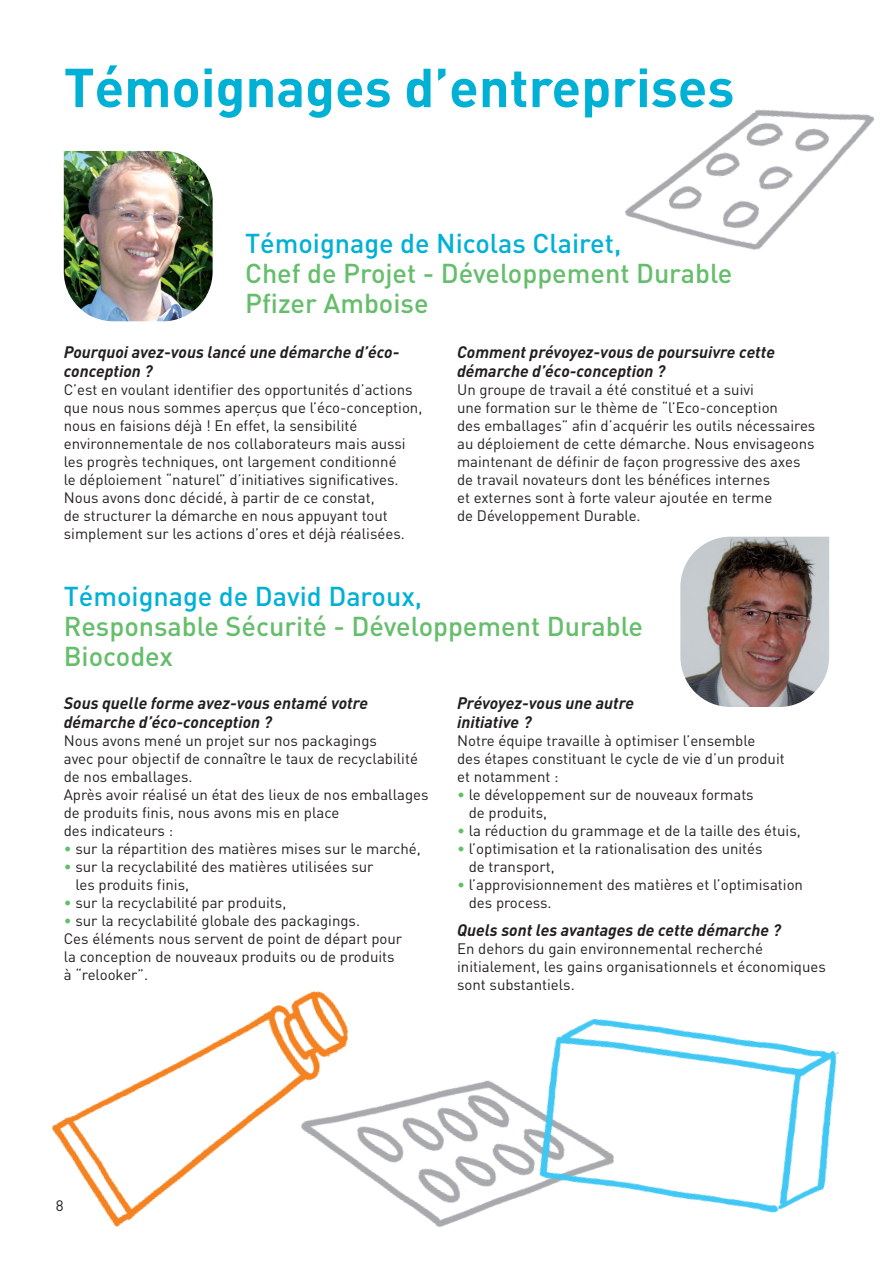
<style>
.page{position:relative;width:893px;height:1263px;background:#fff}
.page>*{position:absolute;margin:0;border:0;box-sizing:border-box;transform-origin:0 0}
.t1{font:700 54px "DIN";color:#00b1d5}
.t2{font:500 27px/30px "DIN";color:#65be6b}
.t3{font:500 27px "DIN";color:#00b1d5}
.t4{font:italic 700 16.5px/19.5px "DIN";color:#231f20}
.t5{font:15px/18px "DIN";color:#231f20}
.s1{color:#65be6b}
</style>
<div class="page">
<img style="left:680px;top:537px;width:149px;height:170px">
<img style="left:64px;top:151px;width:149px;height:170px">
<img style="left:401px;top:1080px;width:119px;height:147px">
<img style="left:520px;top:1018px;width:319px;height:195px">
<img style="left:51px;top:991px;width:350px;height:238px">
<img style="left:625px;top:109px;width:250px;height:141px">
<h1 class="t1" style="left:64px;top:57px;width:672px">Témoignages d’entreprises</h1>
<h2 class="t3" style="left:245px;top:228px;width:378px">Témoignage de Nicolas Clairet,</h2>
<h2 class="t2" style="left:245px;top:259px;width:489px">Chef de Projet - Développement Durable<br>Pfizer Amboise</h2>
<p class="t4" style="left:64px;top:344px;width:337px">Pourquoi avez-vous lancé une démarche d’éco&shy;conception ?</p>
<p class="t5" style="left:64px;top:381px;width:360px">C’est en voulant identifier des opportunités d’actions que nous nous sommes aperçus que l’éco-conception, nous en faisions déjà ! En effet, la sensibilité environnementale de nos collaborateurs mais aussi les progrès techniques, ont largement conditionné<br>le déploiement “naturel” d’initiatives significatives.<br>Nous avons donc décidé, à partir de ce constat,<br>de structurer la démarche en nous appuyant tout simplement sur les actions d’ores et déjà réalisées.</p>
<p class="t4" style="left:457px;top:344px;width:319px">Comment prévoyez-vous de poursuivre cette démarche d’éco-conception ?</p>
<p class="t5" style="left:457px;top:381px;width:360px">Un groupe de travail a été constitué et a suivi<br>une formation sur le thème de “l’Eco-conception<br>des emballages” afin d’acquérir les outils nécessaires au déploiement de cette démarche. Nous envisageons maintenant de définir de façon progressive des axes de travail novateurs dont les bénéfices internes<br>et externes sont à forte valeur ajoutée en terme<br>de Développement Durable.</p>
<h2 class="t3" style="left:64px;top:580px;width:360px">Témoignage de David Daroux,</h2>
<h2 class="t2" style="left:64px;top:611px;width:581px">Responsable Sécurité - Développement Durable<br>Biocodex</h2>
<p class="t4" style="left:64px;top:695px;width:306px">Sous quelle forme avez-vous entamé votre démarche d’éco-conception ?</p>
<p class="t5" style="left:64px;top:732px;width:366px">Nous avons mené un projet sur nos packagings<br>avec pour objectif de connaître le taux de recyclabilité de nos emballages.<br>Après avoir réalisé un état des lieux de nos emballages de produits finis, nous avons mis en place<br>des indicateurs :</p>
<p class="t5" style="left:64px;top:840px;width:358px"><span class="s1">•</span> sur la répartition des matières mises sur le marché,</p>
<p class="t5" style="left:75px;top:858px;width:300px;text-indent:-12px"><span class="s1">•</span> sur la recyclabilité des matières utilisées sur les produits finis,</p>
<p class="t5" style="left:64px;top:894px;width:224px"><span class="s1">•</span> sur la recyclabilité par produits,</p>
<p class="t5" style="left:64px;top:912px;width:340px"><span class="s1">•</span> sur la recyclabilité globale des packagings.<br>Ces éléments nous servent de point de départ pour la conception de nouveaux produits ou de produits à “relooker”.</p>
<p class="t4" style="left:457px;top:695px;width:178px">Prévoyez-vous une autre initiative ?</p>
<p class="t5" style="left:457px;top:732px;width:329px">Notre équipe travaille à optimiser l’ensemble<br>des étapes constituant le cycle de vie d’un produit et notamment :</p>
<p class="t5" style="left:469px;top:786px;width:286px;text-indent:-12px"><span class="s1">•</span> le développement sur de nouveaux formats de produits,</p>
<p class="t5" style="left:457px;top:822px;width:345px"><span class="s1">•</span> la réduction du grammage et de la taille des étuis,</p>
<p class="t5" style="left:469px;top:840px;width:295px;text-indent:-12px"><span class="s1">•</span> l’optimisation et la rationalisation des unités de transport,</p>
<p class="t5" style="left:469px;top:876px;width:336px;text-indent:-12px"><span class="s1">•</span> l’approvisionnement des matières et l’optimisation des process.</p>
<p class="t4" style="left:457px;top:922px;width:325px">Quels sont les avantages de cette démarche ?</p>
<p class="t5" style="left:457px;top:940px;width:370px">En dehors du gain environnemental recherché initialement, les gains organisationnels et économiques sont substantiels.</p>
<p class="t5" style="left:56px;top:1196px;width:9px">8</p>
</div>
